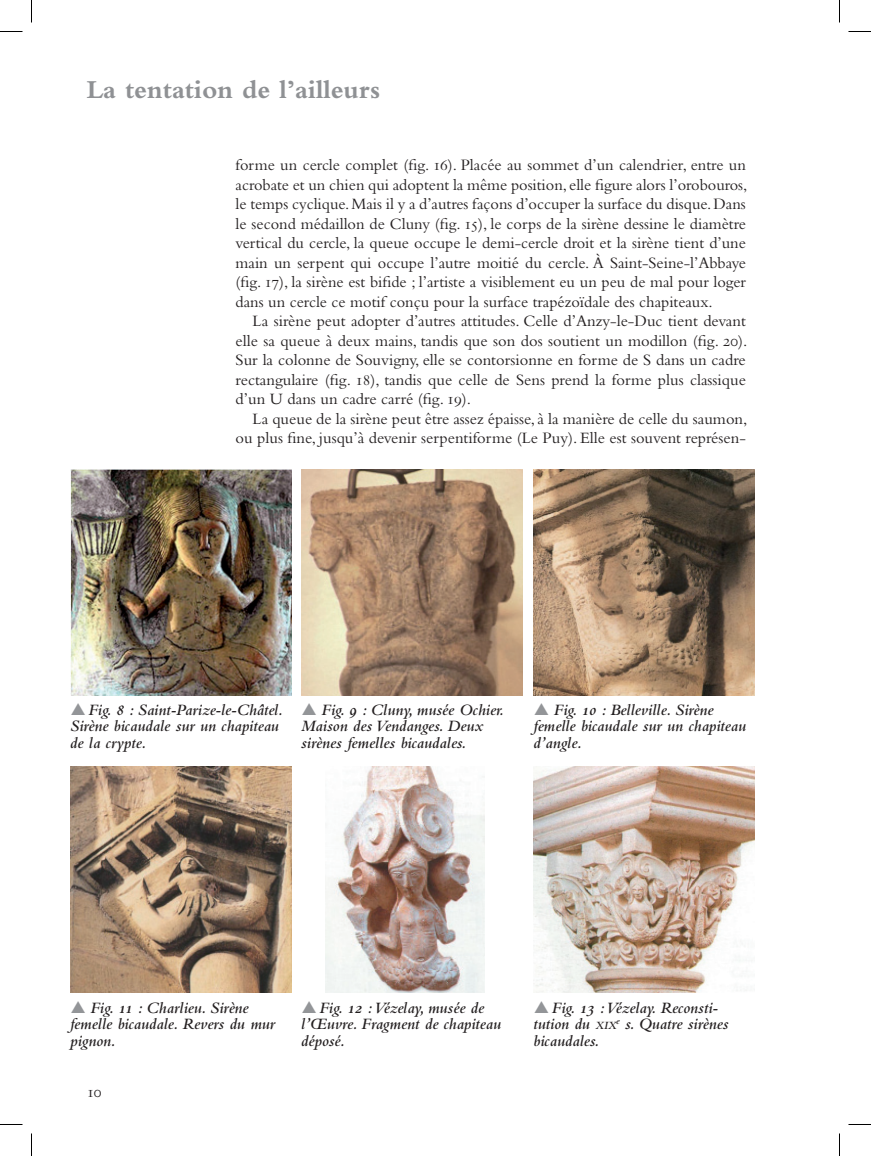
<style>
.page{position:relative;width:871px;height:1156px;background:#fff}
.page>*{position:absolute;margin:0;border:0;box-sizing:border-box;transform-origin:0 0}
.t1{font:700 27px "Bembo Std";color:#8f9194}
.t2{font:16.5px/19.5px "Bembo Std";color:#231f20;text-align:justify}
.t3{font:italic 600 16.5px/16.5px "Bembo Std";color:#231f20}
.s1{font-size:11.55px}
</style>
<div class="page">
<img style="left:70px;top:469px;width:221px;height:226px">
<img style="left:70px;top:766px;width:221px;height:227px">
<img style="left:301px;top:469px;width:221px;height:226px">
<img style="left:326px;top:766px;width:158px;height:227px">
<img style="left:533px;top:469px;width:222px;height:226px">
<img style="left:533px;top:766px;width:222px;height:227px">
<svg style="left:0;top:31px;width:22px;height:1px"></svg>
<svg style="left:848px;top:31px;width:23px;height:1px"></svg>
<svg style="left:0;top:1124px;width:22px;height:1px"></svg>
<svg style="left:848px;top:1124px;width:23px;height:1px"></svg>
<svg style="left:31px;top:0;width:1px;height:22px"></svg>
<svg style="left:31px;top:1133px;width:1px;height:23px"></svg>
<svg style="left:839px;top:0;width:1px;height:22px"></svg>
<svg style="left:839px;top:1133px;width:1px;height:23px"></svg>
<h1 class="t1" style="left:87px;top:74px;width:295px">La tentation de l’ailleurs</h1>
<p class="t2" style="left:236px;top:155px;width:513px">forme un cercle complet (fig. 16). Placée au sommet d’un calendrier, entre un acrobate et un chien qui adoptent la même position, elle figure alors l’orobouros, le temps cyclique. Mais il y a d’autres façons d’occuper la surface du disque. Dans le second médaillon de Cluny (fig. 15), le corps de la sirène dessine le diamètre vertical du cercle, la queue occupe le demi-cercle droit et la sirène tient d’une main un serpent qui occupe l’autre moitié du cercle. À Saint-Seine-l’Abbaye (fig. 17), la sirène est bifide ; l’artiste a visiblement eu un peu de mal pour loger dans un cercle ce motif conçu pour la surface trapézoïdale des chapiteaux.</p>
<p class="t2" style="left:236px;top:311px;width:513px;text-indent:17px">La sirène peut adopter d’autres attitudes. Celle d’Anzy-le-Duc tient devant elle sa queue à deux mains, tandis que son dos soutient un modillon (fig. 20).<br>Sur la colonne de Souvigny, elle se contorsionne en forme de S dans un cadre rectangulaire (fig. 18), tandis que celle de Sens prend la forme plus classique d’un U dans un cadre carré (fig. 19).</p>
<p class="t2" style="left:236px;top:408px;width:513px;text-align:right">La queue de la sirène peut être assez épaisse, à la manière de celle du saumon, ou plus fine, jusqu’à devenir serpentiforme (Le Puy). Elle est souvent représen-</p>
<p class="t3" style="left:70px;top:701px;width:214px;text-indent:18px">Fig. 8 : Saint-Parize-le-Châtel.<br>Sirène bicaudale sur un chapiteau de la crypte.</p>
<p class="t3" style="left:301px;top:701px;width:204px;text-indent:20px">Fig. 9 : Cluny, musée Ochier.<br>Maison des Vendanges. Deux sirènes femelles bicaudales.</p>
<p class="t3" style="left:533px;top:701px;width:214px;text-indent:20px">Fig. 10 : Belleville. Sirène femelle bicaudale sur un chapiteau d’angle.</p>
<p class="t3" style="left:70px;top:999px;width:206px;text-indent:20px">Fig. 11 : Charlieu. Sirène femelle bicaudale. Revers du mur pignon.</p>
<p class="t2" style="left:87px;top:1081px;width:16px">10</p>
<p class="t3" style="left:301px;top:999px;width:201px;text-indent:18px">Fig. 12 : Vézelay, musée de l’Œuvre. Fragment de chapiteau déposé.</p>
<p class="t3" style="left:533px;top:999px;width:196px;text-indent:18px">Fig. 13 : Vézelay. Reconsti&shy;tution du <span class="s1">xix</span><sup>e</sup> s. Quatre sirènes bicaudales.</p>
</div>
